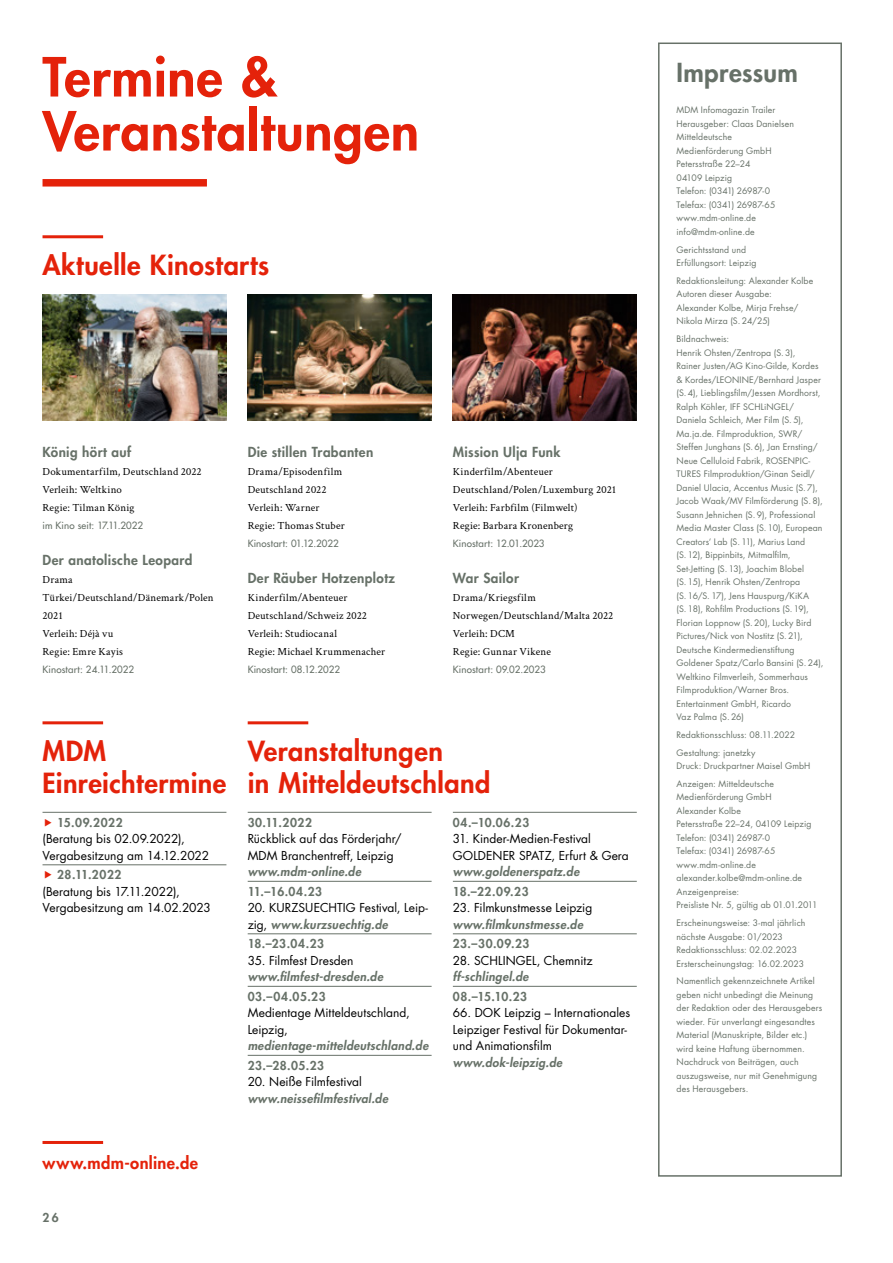
<style>
.page{position:relative;width:893px;height:1263px;background:#fff}
.page>*{position:absolute;margin:0;border:0;box-sizing:border-box;transform-origin:0 0}
._1_Rubrikenhead{font:800 52.5px/54px "Futura Std";letter-spacing:.015em;color:#e4220a}
.F_Rubrik{font:800 27px/31.5px "Futura Std";letter-spacing:.02em;color:#e4220a}
.Impressum{font:800 25.5px "Futura Std";letter-spacing:.015em;color:#677168}
.F_Rubrik_2{font:800 16.5px "Futura Std";letter-spacing:.025em;color:#e4220a}
.F_Filmtitel{font:800 13.5px "Futura Std";letter-spacing:.03em;color:#677168}
.T_Termine{font:12px/16.5px "Futura Std";color:#000}
.T_Termine-2{font:800 12px "Futura Std";letter-spacing:.04em;color:#677168}
.T_Termine-3{font:italic 800 12px/16.5px "Futura Std";letter-spacing:.03em;color:#677168}
.F_Daten{font:10.8px/18px "Crimson Text";letter-spacing:.02em;color:#000}
.F_Fördersumme{font:500 9.75px "Futura Std";letter-spacing:.01em;color:#677168}
.Impressum-2{font:8.7px/13.5px "Futura Std";letter-spacing:.01em;color:#677168}
.s1{font-weight:800;color:#677168}
.s2{font-weight:800;font-style:italic;color:#677168}
.s3{font-weight:400;font-style:normal;color:#000}
</style>
<div class="page">
<div style="left:658px;top:43px;width:184px;height:1134px;border:2px solid #677168"></div>
<hr style="left:43px;top:721px;width:60px;height:3px;background:#e4220a">
<hr style="left:43px;top:812px;width:183px;height:1px;background:#677168">
<hr style="left:43px;top:864px;width:183px;height:1px;background:#677168">
<hr style="left:43px;top:1141px;width:60px;height:3px;background:#e4220a">
<hr style="left:248px;top:721px;width:60px;height:3px;background:#e4220a">
<hr style="left:248px;top:812px;width:184px;height:1px;background:#677168">
<hr style="left:248px;top:881px;width:184px;height:1px;background:#677168">
<hr style="left:248px;top:933px;width:184px;height:1px;background:#677168">
<hr style="left:248px;top:986px;width:184px;height:1px;background:#677168">
<hr style="left:248px;top:1055px;width:184px;height:1px;background:#677168">
<hr style="left:453px;top:812px;width:184px;height:1px;background:#677168">
<hr style="left:453px;top:881px;width:184px;height:1px;background:#677168">
<hr style="left:453px;top:933px;width:184px;height:1px;background:#677168">
<hr style="left:453px;top:986px;width:184px;height:1px;background:#677168">
<div style="left:43px;top:179px;width:164px;height:8px;background:#e4220a"></div>
<hr style="left:43px;top:235px;width:60px;height:3px;background:#e4220a">
<img style="left:248px;top:295px;width:184px;height:126px">
<img style="left:43px;top:295px;width:183px;height:126px">
<img style="left:453px;top:295px;width:184px;height:126px">
<p class="_1_Rubrikenhead" style="left:43px;top:50px;width:378px">Termine &amp;<br>Veranstaltungen</p>
<p class="F_Rubrik" style="left:43px;top:249px;width:228px">Aktuelle Kinostarts</p>
<p class="F_Filmtitel" style="left:43px;top:443px;width:90px">König hört auf</p>
<p class="F_Daten" style="left:43px;top:462px;width:161px">Dokumentarfilm, Deutschland 2022</p>
<p class="F_Daten" style="left:43px;top:480px;width:81px">Verleih: Weltkino</p>
<p class="F_Daten" style="left:43px;top:498px;width:94px">Regie: Tilman König</p>
<p class="F_Fördersumme" style="left:43px;top:519px;width:102px">im Kino seit: 17.11.2022</p>
<p class="F_Filmtitel" style="left:43px;top:551px;width:151px">Der anatolische Leopard</p>
<p class="F_Daten" style="left:43px;top:570px;width:32px">Drama</p>
<p class="F_Daten" style="left:43px;top:588px;width:173px">Türkei/Deutschland/Dänemark/Polen<br>2021</p>
<p class="F_Daten" style="left:43px;top:624px;width:72px">Verleih: Déjà vu</p>
<p class="F_Daten" style="left:43px;top:642px;width:82px">Regie: Emre Kayis</p>
<p class="F_Fördersumme" style="left:43px;top:663px;width:93px">Kinostart: 24.11.2022</p>
<p class="F_Filmtitel" style="left:248px;top:443px;width:127px">Die stillen Trabanten</p>
<p class="F_Daten" style="left:248px;top:462px;width:96px">Drama/Episodenfilm</p>
<p class="F_Daten" style="left:248px;top:480px;width:80px">Deutschland 2022</p>
<p class="F_Daten" style="left:248px;top:498px;width:73px">Verleih: Warner</p>
<p class="F_Daten" style="left:248px;top:516px;width:99px">Regie: Thomas Stuber</p>
<p class="F_Fördersumme" style="left:248px;top:537px;width:93px">Kinostart: 01.12.2022</p>
<p class="F_Filmtitel" style="left:248px;top:569px;width:149px">Der Räuber Hotzenplotz</p>
<p class="F_Daten" style="left:248px;top:588px;width:101px">Kinderfilm/Abenteuer</p>
<p class="F_Daten" style="left:248px;top:606px;width:121px">Deutschland/Schweiz 2022</p>
<p class="F_Daten" style="left:248px;top:624px;width:91px">Verleih: Studiocanal</p>
<p class="F_Daten" style="left:248px;top:642px;width:139px">Regie: Michael Krummenacher</p>
<p class="F_Fördersumme" style="left:248px;top:663px;width:94px">Kinostart: 08.12.2022</p>
<p class="F_Filmtitel" style="left:453px;top:443px;width:109px">Mission Ulja Funk</p>
<p class="F_Daten" style="left:453px;top:462px;width:101px">Kinderfilm/Abenteuer</p>
<p class="F_Daten" style="left:453px;top:480px;width:165px">Deutschland/Polen/Luxemburg 2021</p>
<p class="F_Daten" style="left:453px;top:498px;width:126px">Verleih: Farbfilm (Filmwelt)</p>
<p class="F_Daten" style="left:453px;top:516px;width:122px">Regie: Barbara Kronenberg</p>
<p class="F_Fördersumme" style="left:453px;top:537px;width:93px">Kinostart: 12.01.2023</p>
<p class="F_Filmtitel" style="left:453px;top:569px;width:68px">War Sailor</p>
<p class="F_Daten" style="left:453px;top:588px;width:84px">Drama/Kriegsfilm</p>
<p class="F_Daten" style="left:453px;top:606px;width:162px">Norwegen/Deutschland/Malta 2022</p>
<p class="F_Daten" style="left:453px;top:624px;width:64px">Verleih: DCM</p>
<p class="F_Daten" style="left:453px;top:642px;width:100px">Regie: Gunnar Vikene</p>
<p class="F_Fördersumme" style="left:453px;top:663px;width:94px">Kinostart: 09.02.2023</p>
<p class="F_Rubrik" style="left:43px;top:735px;width:185px">MDM<br>Einreichtermine</p>
<p class="T_Termine" style="left:43px;top:814px;width:168px;text-indent:15px"><span class="s1">15.09.2022<br></span>(Beratung bis 02.09.2022),<br>Vergabesitzung am 14.12.2022</p>
<p class="T_Termine" style="left:43px;top:866px;width:170px;text-indent:15px"><span class="s1">28.11.2022<br></span>(Beratung bis 17.11.2022),<br>Vergabesitzung am 14.02.2023</p>
<p class="F_Rubrik_2" style="left:43px;top:1153px;width:157px">www.mdm-online.de</p>
<h3 class="T_Termine-2" style="left:43px;top:1210px;width:18px">26</h3>
<p class="F_Rubrik" style="left:248px;top:735px;width:244px">Veranstaltungen<br>in Mitteldeutschland</p>
<p class="T_Termine" style="left:248px;top:814px;width:156px"><span class="s1">30.11.2022<br></span>Rückblick auf das Förderjahr/<br>MDM Branchentreff, Leipzig <span class="s2">www.mdm-online.de</span></p>
<p class="T_Termine-2" style="left:248px;top:883px;width:76px">11.–16.04.23</p>
<p class="T_Termine" style="left:248px;top:899px;width:182px">20. KURZSUECHTIG Festival, Leip&shy;zig, <span class="s2">www.kurzsuechtig.de</span></p>
<p class="T_Termine-2" style="left:248px;top:936px;width:78px">18.–23.04.23</p>
<p class="T_Termine-3" style="left:248px;top:952px;width:137px"><span class="s3">35. Filmfest Dresden </span>www.filmfest-dresden.de</p>
<p class="T_Termine" style="left:248px;top:988px;width:182px"><span class="s1">03.–04.05.23<br></span>Medientage Mitteldeutschland,<br>Leipzig, <span class="s2">medientage-mitteldeutschland.de</span></p>
<p class="T_Termine-2" style="left:248px;top:1057px;width:78px">23.–28.05.23</p>
<p class="T_Termine-3" style="left:248px;top:1073px;width:142px"><span class="s3">20. Neiße Filmfestival </span>www.neissefilmfestival.de</p>
<p class="T_Termine-2" style="left:453px;top:814px;width:78px">04.–10.06.23</p>
<p class="T_Termine" style="left:453px;top:830px;width:177px">31. Kinder-Medien-Festival<br>GOLDENER SPATZ, Erfurt &amp; Gera <span class="s2">www.goldenerspatz.de</span></p>
<p class="T_Termine-2" style="left:453px;top:883px;width:77px">18.–22.09.23</p>
<p class="T_Termine" style="left:453px;top:899px;width:141px">23. Filmkunstmesse Leipzig <span class="s2">www.filmkunstmesse.de</span></p>
<p class="T_Termine-2" style="left:453px;top:936px;width:78px">23.–30.09.23</p>
<p class="T_Termine" style="left:453px;top:952px;width:141px">28. SCHLINGEL, Chemnitz <span class="s2">ff-schlingel.de</span></p>
<p class="T_Termine-2" style="left:453px;top:988px;width:76px">08.–15.10.23</p>
<p class="T_Termine" style="left:453px;top:1004px;width:179px">66. DOK Leipzig – Internationales<br>Leipziger Festival für Dokumentar&shy;und Animationsfilm <span class="s2">www.dok-leipzig.de</span></p>
<p class="Impressum" style="left:676px;top:57px;width:123px">Impressum</p>
<p class="Impressum-2" style="left:676px;top:103px;width:119px">MDM Infomagazin Trailer<br>Herausgeber: Claas Danielsen<br>Mitteldeutsche<br>Medienförderung GmbH<br>Petersstraße 22–24<br>04109 Leipzig<br>Telefon: (0341) 26987-0<br>Telefax: (0341) 26987-65 www.mdm-online.de info@mdm-online.de</p>
<p class="Impressum-2" style="left:676px;top:243px;width:81px">Gerichtsstand und<br>Erfüllungsort: Leipzig</p>
<p class="Impressum-2" style="left:676px;top:274px;width:138px">Redaktionsleitung: Alexander Kolbe<br>Autoren dieser Ausgabe:<br>Alexander Kolbe, Mirja Frehse/<br>Nikola Mirza (S. 24/25)</p>
<p class="Impressum-2" style="left:676px;top:332px;width:148px">Bildnachweis:<br>Henrik Ohsten/Zentropa (S. 3),<br>Rainer Justen/AG Kino-Gilde, Kordes &amp; Kordes/LEONINE/Bernhard Jasper (S. 4), Lieblingsfilm/Jessen Mordhorst, Ralph Köhler, IFF SCHLiNGEL/ Daniela Schleich, Mer Film (S. 5), Ma.ja.de. Filmproduktion, SWR/ Steffen Junghans (S. 6), Jan Ernsting/ Neue Celluloid Fabrik, ROSENPIC-TURES Filmproduktion/Ginan Seidl/ Daniel Ulacia, Accentus Music (S. 7), Jacob Waak/MV Filmförderung (S. 8), Susann Jehnichen (S. 9), Professional Media Master Class (S. 10), European Creators‘ Lab (S. 11), Marius Land<br>(S. 12), Bippinbits, Mitmalfilm, Set-Jetting (S. 13), Joachim Blobel<br>(S. 15), Henrik Ohsten/Zentropa<br>(S. 16/S. 17), Jens Hauspurg/KiKA<br>(S. 18), Rohfilm Productions (S. 19), Florian Loppnow (S. 20), Lucky Bird Pictures/Nick von Nostitz (S. 21), Deutsche Kindermedienstiftung Goldener Spatz/Carlo Bansini (S. 24), Weltkino Filmverleih, Sommerhaus Filmproduktion/Warner Bros.<br>Entertainment GmbH, Ricardo<br>Vaz Palma (S. 26)</p>
<p class="Impressum-2" style="left:676px;top:728px;width:120px">Redaktionsschluss: 08.11.2022</p>
<p class="Impressum-2" style="left:676px;top:746px;width:135px">Gestaltung: janetzky<br>Druck: Druckpartner Maisel GmbH</p>
<p class="Impressum-2" style="left:676px;top:777px;width:142px">Anzeigen: Mitteldeutsche<br>Medienförderung GmbH<br>Alexander Kolbe<br>Petersstraße 22–24, 04109 Leipzig<br>Telefon: (0341) 26987-0<br>Telefax: (0341) 26987-65 www.mdm-online.de alexander.kolbe@mdm-online.de<br>Anzeigenpreise:<br>Preisliste Nr. 5, gültig ab 01.01.2011</p>
<p class="Impressum-2" style="left:676px;top:916px;width:130px">Erscheinungsweise: 3-mal jährlich nächste Ausgabe: 01/2023<br>Redaktionsschluss: 02.02.2023<br>Ersterscheinungstag: 16.02.2023</p>
<p class="Impressum-2" style="left:676px;top:974px;width:147px">Namentlich gekennzeichnete Artikel geben nicht unbedingt die Meinung der Redaktion oder des Herausgebers wieder. Für unverlangt eingesandtes Material (Manuskripte, Bilder etc.) wird keine Haftung übernommen.<br>Nachdruck von Beiträgen, auch auszugsweise, nur mit Genehmigung des Herausgebers.</p>
</div>
